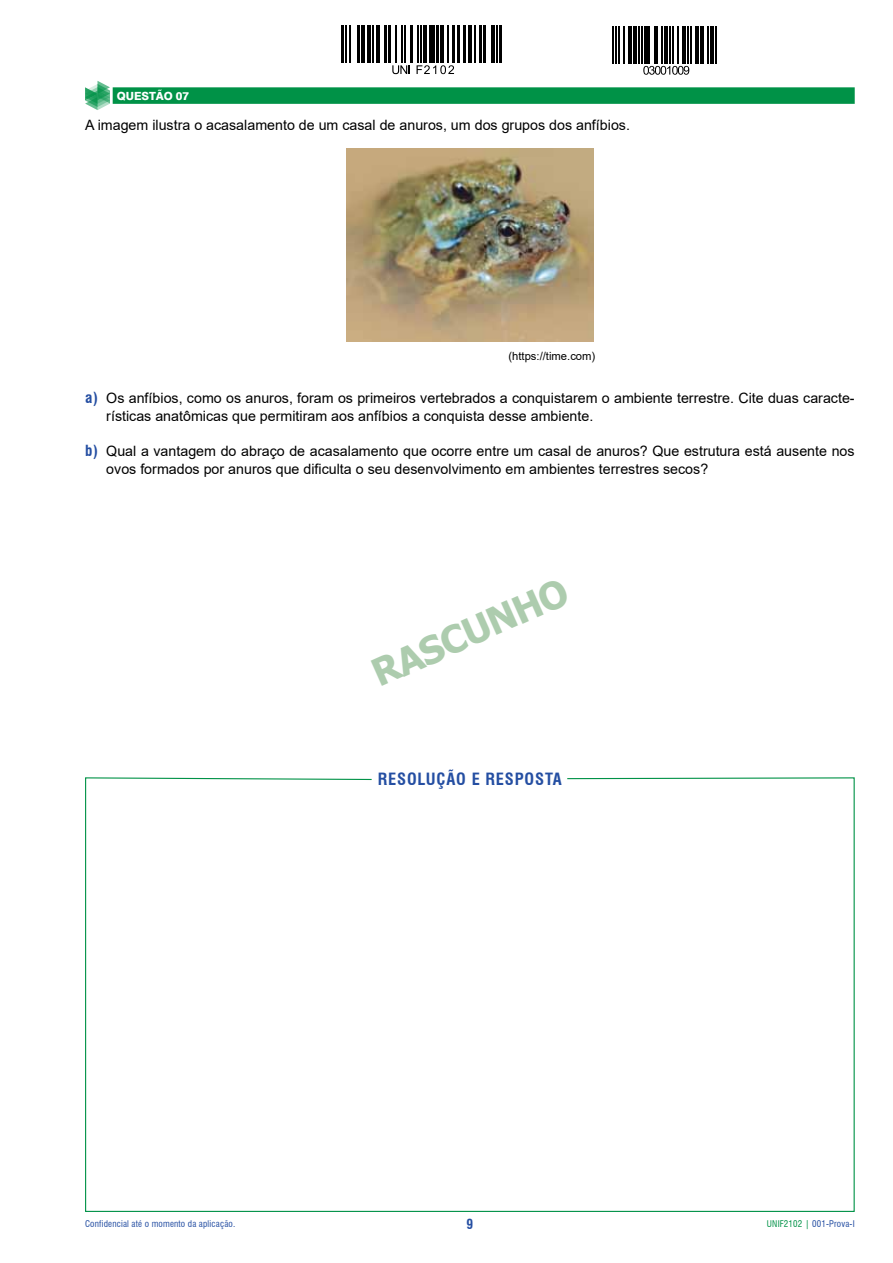
<style>
.page{position:relative;width:893px;height:1263px;background:#fff}
.page>*{position:absolute;margin:0;border:0;box-sizing:border-box;transform-origin:0 0}
.t1{font:700 37.5px "Tahoma";color:#adccae}
.t2{font:700 condensed 16.5px "Swiss 721 BT";letter-spacing:.05em;color:#244ea2}
.t3{font:14.25px/18px "Arial";color:#000}
.t4{font:700 condensed 13.5px "Swiss 721 BT";color:#244ea2}
.t5{font:11.25px "Arial";color:#000}
.t6{font:800 11.25px "Swiss 721 BT";letter-spacing:-.01em;color:#fff}
.t7{font:condensed 9px "Swiss 721 BT";letter-spacing:.02em;color:#244ea2}
.s1{font-family:"Swiss 721 BT";font-weight:700;font-stretch:condensed;font-size:15px;color:#244ea2}
.s2{color:#009247}
</style>
<div class="page">
<hr style="left:341px;top:25px;width:3px;height:38px;background:#000">
<hr style="left:345px;top:25px;width:1px;height:38px;background:#000">
<hr style="left:350px;top:25px;width:1px;height:38px;background:#000">
<hr style="left:357px;top:25px;width:2px;height:38px;background:#000">
<hr style="left:361px;top:25px;width:4px;height:38px;background:#000">
<hr style="left:367px;top:25px;width:4px;height:38px;background:#000">
<hr style="left:373px;top:25px;width:1px;height:38px;background:#000">
<svg style="left:376px;top:25px;width:3px;height:38px"></svg>
<hr style="left:384px;top:25px;width:3px;height:38px;background:#000">
<hr style="left:388px;top:25px;width:3px;height:38px;background:#000">
<hr style="left:396px;top:25px;width:1px;height:38px;background:#000">
<hr style="left:401px;top:25px;width:1px;height:38px;background:#000">
<hr style="left:404px;top:25px;width:1px;height:38px;background:#000">
<hr style="left:410px;top:25px;width:3px;height:38px;background:#000">
<hr style="left:417px;top:25px;width:1px;height:38px;background:#000">
<hr style="left:420px;top:25px;width:1px;height:38px;background:#000">
<hr style="left:423px;top:25px;width:4px;height:38px;background:#000">
<div style="left:429px;top:25px;width:5px;height:38px;background:#000"></div>
<hr style="left:436px;top:25px;width:3px;height:38px;background:#000">
<hr style="left:440px;top:25px;width:4px;height:38px;background:#000">
<hr style="left:447px;top:25px;width:2px;height:38px;background:#000">
<hr style="left:452px;top:25px;width:2px;height:38px;background:#000">
<hr style="left:458px;top:25px;width:2px;height:38px;background:#000">
<hr style="left:463px;top:25px;width:3px;height:38px;background:#000">
<hr style="left:468px;top:25px;width:4px;height:38px;background:#000">
<hr style="left:475px;top:25px;width:1px;height:38px;background:#000">
<hr style="left:479px;top:25px;width:3px;height:38px;background:#000">
<hr style="left:483px;top:25px;width:3px;height:38px;background:#000">
<hr style="left:491px;top:25px;width:4px;height:38px;background:#000">
<hr style="left:496px;top:25px;width:1px;height:38px;background:#000">
<hr style="left:499px;top:25px;width:3px;height:38px;background:#000">
<svg style="left:392px;top:65px;width:18px;height:9px"></svg>
<svg style="left:417px;top:65px;width:37px;height:9px"></svg>
<svg style="left:85px;top:777px;width:770px;height:435px"></svg>
<svg style="left:613px;top:26px;width:104px;height:46px"></svg>
<hr style="left:612px;top:26px;width:1px;height:38px;background:#000">
<hr style="left:615px;top:26px;width:1px;height:38px;background:#000">
<hr style="left:618px;top:26px;width:1px;height:38px;background:#000">
<hr style="left:623px;top:26px;width:1px;height:38px;background:#000">
<hr style="left:628px;top:26px;width:3px;height:38px;background:#000">
<hr style="left:633px;top:26px;width:3px;height:38px;background:#000">
<hr style="left:638px;top:26px;width:1px;height:38px;background:#000">
<hr style="left:641px;top:26px;width:1px;height:38px;background:#000">
<hr style="left:644px;top:26px;width:1px;height:38px;background:#000">
<hr style="left:647px;top:26px;width:3px;height:38px;background:#000">
<hr style="left:654px;top:26px;width:3px;height:38px;background:#000">
<hr style="left:661px;top:26px;width:1px;height:38px;background:#000">
<hr style="left:664px;top:26px;width:3px;height:38px;background:#000">
<hr style="left:669px;top:26px;width:1px;height:38px;background:#000">
<hr style="left:672px;top:26px;width:1px;height:38px;background:#000">
<hr style="left:677px;top:26px;width:1px;height:38px;background:#000">
<hr style="left:682px;top:26px;width:3px;height:38px;background:#000">
<hr style="left:687px;top:26px;width:1px;height:38px;background:#000">
<hr style="left:690px;top:26px;width:1px;height:38px;background:#000">
<hr style="left:695px;top:26px;width:3px;height:38px;background:#000">
<hr style="left:700px;top:26px;width:3px;height:38px;background:#000">
<hr style="left:707px;top:26px;width:1px;height:38px;background:#000">
<hr style="left:710px;top:26px;width:3px;height:38px;background:#000">
<hr style="left:715px;top:26px;width:1px;height:38px;background:#000">
<svg style="left:643px;top:66px;width:46px;height:9px"></svg>
<div style="left:113px;top:87px;width:742px;height:17px;background:#009247"></div>
<img style="left:346px;top:148px;width:248px;height:193px">
<svg style="left:85px;top:81px;width:25px;height:29px"></svg>
<p class="t6" style="left:117px;top:89px;width:74px">QUESTÃO 07</p>
<p class="t3" style="left:85px;top:116px;width:546px">A imagem ilustra o acasalamento de um casal de anuros, um dos grupos dos anfíbios.</p>
<p class="t5" style="left:508px;top:348px;width:88px">(https://time.com)</p>
<p class="t3" style="left:106px;top:389px;width:750px;text-indent:-21px"><span class="s1">A)</span> Os anfíbios, como os anuros, foram os primeiros vertebrados a conquistarem o ambiente terrestre. Cite duas caracte&shy;rísticas anatômicas que permitiram aos anfíbios a conquista desse ambiente.</p>
<p class="t3" style="left:106px;top:442px;width:750px;text-indent:-21px"><span class="s1">B)</span> Qual a vantagem do abraço de acasalamento que ocorre entre um casal de anuros? Que estrutura está ausente nos ovos formados por anuros que dificulta o seu desenvolvimento em ambientes terrestres secos?</p>
<h1 class="t1" style="left:363px;top:651px;width:212px;rotate:-24deg">RASCUNHO</h1>
<p class="t2" style="left:378px;top:769px;width:21px">RESOL</p>
<p class="t2" style="left:426px;top:769px;width:137px">UÇÃO E RESPOSTA</p>
<p class="t7" style="left:85px;top:1218px;width:152px">Confidencial até o momento da aplicação.</p>
<p class="t4" style="left:466px;top:1216px;width:8px">9</p>
<p class="t7" style="left:767px;top:1218px;width:89px"><span class="s2">UNIF2102 |</span> 001-Prova-I</p>
</div>
